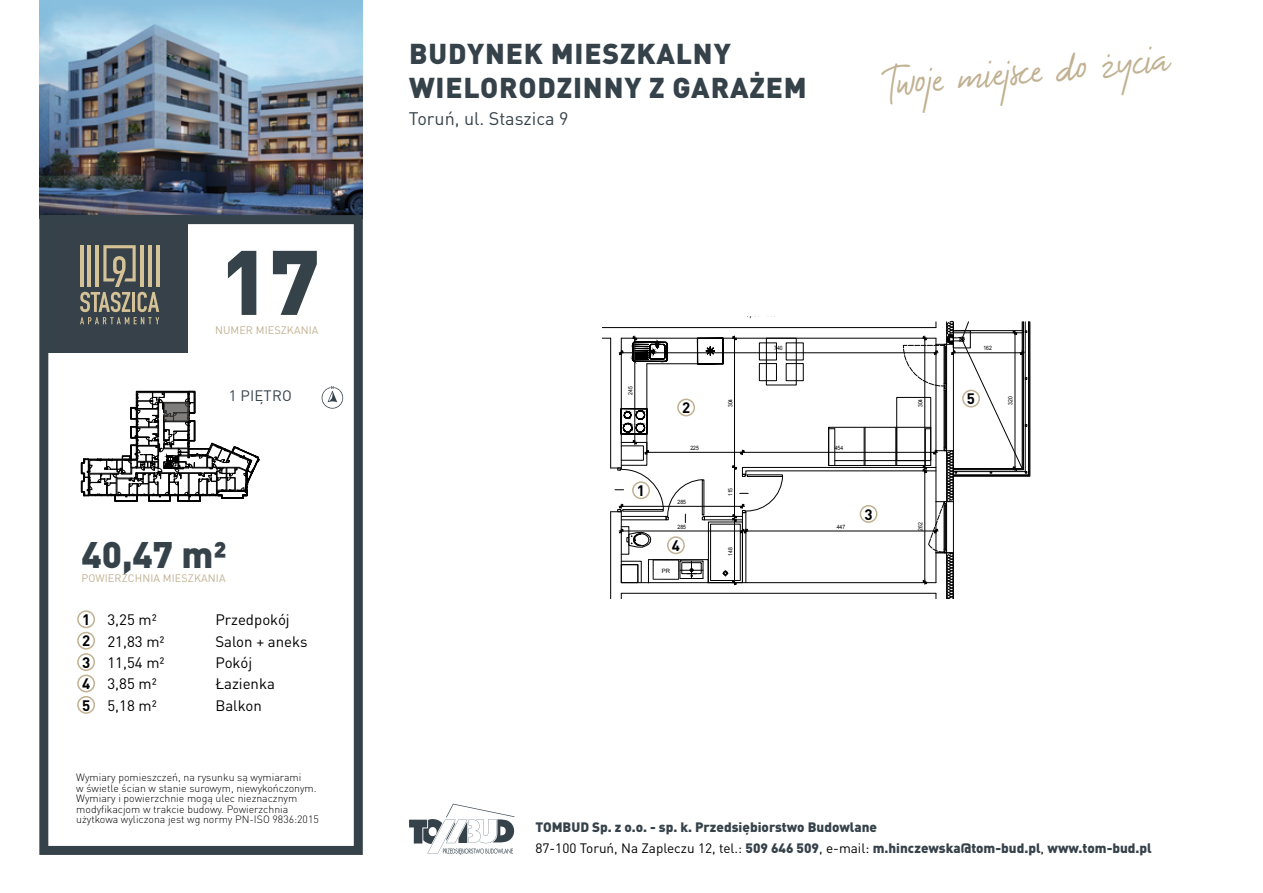
<style>
.page{position:relative;width:1263px;height:893px;background:#fff}
.page>*{position:absolute;margin:0;border:0;box-sizing:border-box;transform-origin:0 0}
.t1{font:900 90px "DIN Pro";color:#36424a}
.t2{font:45.6px "The Bouquet List";color:#c1b192}
.t3{font:900 36.6px "DIN Pro";color:#36424a}
.t4{font:900 28.35px/34px "DIN Pro";letter-spacing:.03em;color:#36424a}
.t5{font:18px "DIN Pro";color:#36424a}
.t6{font:15px "DIN Pro";color:#000}
.t7{font:700 15px "DIN Pro";color:#000}
.t8{font:15px "DIN Pro";letter-spacing:.01em;color:#36424a}
.t9{font:14.85px/21.8px "Arial";color:#000}
.t10{font:900 13.5px/21px "DIN Pro";color:#36424a}
.t11{font:10.8px "DIN Pro";letter-spacing:.01em;color:#c1b192}
.t12{font:300 10.5px/10.5px "DIN Pro";color:#000}
.t13{font:6px "Arial";color:#000;scale:.85 1}
.t14{font:6px "Arial";color:#000}
.s1{font-weight:400;color:#000}
</style>
<div class="page">
<img style="left:39px;top:1px;width:324px;height:214px">
<div style="left:51px;top:216px;width:137px;height:136px;background:#37414a"></div>
<svg style="left:80px;top:245px;width:79px;height:79px"></svg>
<div style="left:39px;top:215px;width:324px;height:640px;border:9px solid #36424a"></div>
<svg style="left:322px;top:386px;width:21px;height:23px"></svg>
<svg style="left:409px;top:804px;width:105px;height:51px"></svg>
<svg style="left:80px;top:390px;width:180px;height:112px"></svg>
<img style="left:164px;top:403px;width:24px;height:18px">
<div style="left:77px;top:610px;width:18px;height:18px;border:2px solid #c1b192;border-radius:50%"></div>
<div style="left:77px;top:653px;width:18px;height:18px;border:2px solid #c1b192;border-radius:50%"></div>
<div style="left:77px;top:696px;width:18px;height:18px;border:2px solid #c1b192;border-radius:50%"></div>
<div style="left:77px;top:632px;width:18px;height:18px;border:2px solid #c1b192;border-radius:50%"></div>
<div style="left:77px;top:675px;width:18px;height:17px;border:2px solid #c1b192;border-radius:50%"></div>
<svg style="left:602px;top:316px;width:428px;height:283px"></svg>
<h1 class="t1" style="left:220px;top:221px;width:102px">17</h1>
<p class="t11" style="left:215px;top:323px;width:105px">NUMER MIESZKANIA</p>
<p class="t8" style="left:229px;top:385px;width:64px">1 PIĘTRO</p>
<p class="t3" style="left:81px;top:530px;width:147px">40,47 m²</p>
<p class="t6" style="left:107px;top:610px;width:51px">3,25 m²</p>
<p class="t6" style="left:215px;top:610px;width:76px">Przedpokój</p>
<p class="t6" style="left:107px;top:631px;width:59px">21,83 m²</p>
<p class="t6" style="left:215px;top:631px;width:94px">Salon + aneks</p>
<p class="t6" style="left:107px;top:652px;width:59px">11,54 m²</p>
<p class="t6" style="left:215px;top:652px;width:38px">Pokój</p>
<p class="t6" style="left:107px;top:674px;width:51px">3,85 m²</p>
<p class="t6" style="left:215px;top:674px;width:61px">Łazienka</p>
<p class="t6" style="left:107px;top:695px;width:51px">5,18 m²</p>
<p class="t6" style="left:215px;top:695px;width:48px">Balkon</p>
<p class="t11" style="left:82px;top:571px;width:146px">POWIERZCHNIA MIESZKANIA</p>
<p class="t7" style="left:82px;top:609px;width:10px">1</p>
<p class="t7" style="left:82px;top:631px;width:10px">2</p>
<p class="t7" style="left:82px;top:652px;width:10px">3</p>
<p class="t7" style="left:82px;top:674px;width:10px">4</p>
<p class="t7" style="left:82px;top:695px;width:10px">5</p>
<p class="t12" style="left:76px;top:771px;width:244px">Wymiary pomieszczeń, na rysunku są wymiarami<br>w świetle ścian w stanie surowym, niewykończonym.<br>Wymiary i powierzchnie mogą ulec nieznacznym modyfikacjom w trakcie budowy. Powierzchnia użytkowa wyliczona jest wg normy PN-ISO 9836:2015</p>
<p class="t9" style="left:403px;top:32px;width:90px">Powierzchnia</p>
<p class="t9" style="left:572px;top:34px;width:64px">40,47 m2<br>2</p>
<h3 class="t4" style="left:409px;top:35px;width:399px">BUDYNEK MIESZKALNY<br>WIELORODZINNY Z GARAŻEM</h3>
<h3 class="t5" style="left:409px;top:106px;width:161px">Toruń, ul. Staszica 9</h3>
<p class="t9" style="left:402px;top:54px;width:84px">Liczba pokoi</p>
<p class="t9" style="left:571px;top:78px;width:53px">1.Piętro</p>
<p class="t9" style="left:402px;top:79px;width:87px">Kondygnacja</p>
<p class="t9" style="left:403px;top:102px;width:91px">Strony świata</p>
<h2 class="t2" style="left:879px;top:54px;width:289px;rotate:-5deg">Twoje miejsce do życia</h2>
<p class="t13" style="left:627px;top:395px;width:11px;rotate:-90deg">245</p>
<p class="t7" style="left:637px;top:480px;width:10px">1</p>
<p class="t7" style="left:682px;top:398px;width:10px">2</p>
<p class="t13" style="left:726px;top:407px;width:11px;rotate:-90deg">304</p>
<p class="t13" style="left:774px;top:344px;width:11px">740</p>
<p class="t13" style="left:690px;top:444px;width:11px">225</p>
<p class="t13" style="left:835px;top:444px;width:11px">454</p>
<p class="t13" style="left:678px;top:498px;width:11px">285</p>
<p class="t13" style="left:726px;top:496px;width:11px;rotate:-90deg">115</p>
<p class="t13" style="left:678px;top:523px;width:11px">285</p>
<p class="t13" style="left:837px;top:523px;width:11px">447</p>
<p class="t7" style="left:672px;top:535px;width:10px">4</p>
<p class="t14" style="left:662px;top:567px;width:10px">PR</p>
<p class="t13" style="left:726px;top:556px;width:11px;rotate:-90deg">148</p>
<p class="t7" style="left:864px;top:504px;width:10px">3</p>
<p class="t13" style="left:916px;top:407px;width:11px;rotate:-90deg">304</p>
<p class="t13" style="left:983px;top:344px;width:11px">162</p>
<p class="t7" style="left:967px;top:389px;width:10px">5</p>
<p class="t13" style="left:1006px;top:405px;width:11px;rotate:-90deg">320</p>
<p class="t13" style="left:916px;top:531px;width:11px;rotate:-90deg">262</p>
<p class="t10" style="left:535px;top:816px;width:618px">TOMBUD Sp. z o.o. - sp. k. Przedsiębiorstwo Budowlane<br><span class="s1">87-100 Toruń, Na Zapleczu 12, tel.:</span> 509 646 509<span class="s1">, e-mail:</span> m.hinczewska@tom-bud.pl<span class="s1">,</span> www.tom-bud.pl</p>
</div>
